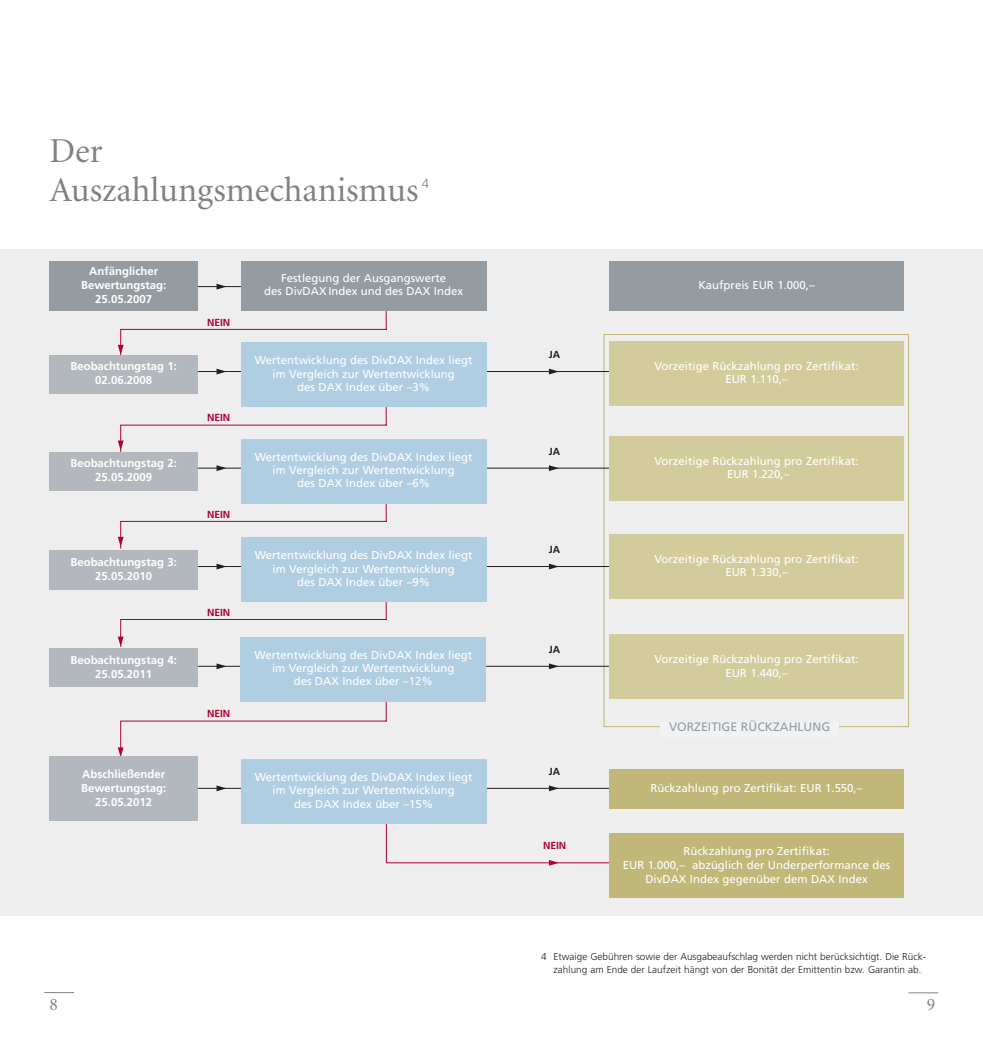
<style>
.page{position:relative;width:983px;height:1042px;background:#fff}
.page>*{position:absolute;margin:0;border:0;box-sizing:border-box;transform-origin:0 0}
.t1{font:35px/38.5px "Minion";color:#808285}
.t2{font:17.5px "Minion";color:#808285}
.t3{font:300 13.12px "Frutiger";color:#808285}
.t4{font:12.25px "Frutiger";color:#959ca1}
.t5{font:11.38px/13.1px "Frutiger";color:#fff;text-align:center}
.t6{font:700 11.38px/14px "Frutiger";color:#fff;text-align:center}
.t7{font:700 10.15px "Frutiger";color:#ab0333}
.t8{font:700 10.15px "Frutiger";color:#231f20}
.t9{font:300 9.97px/12.2px "Frutiger";color:#231f20}
</style>
<div class="page">
<div style="left:0;top:249px;width:982px;height:667px;background:#eeeeef"></div>
<div style="left:603px;top:334px;width:305px;height:393px;border:1px solid #c0b779"></div>
<hr style="left:44px;top:992px;width:30px;height:1px;background:#808285">
<hr style="left:908px;top:992px;width:30px;height:1px;background:#808285">
<hr style="left:197px;top:371px;width:433px;height:1px;background:#231f20">
<hr style="left:197px;top:286px;width:74px;height:1px;background:#231f20">
<svg style="left:216px;top:284px;width:10px;height:5px"></svg>
<div style="left:609px;top:261px;width:294px;height:49px;background:#959ca1"></div>
<div style="left:50px;top:261px;width:148px;height:49px;background:#959ca1"></div>
<svg style="left:216px;top:369px;width:9px;height:5px"></svg>
<svg style="left:548px;top:369px;width:10px;height:5px"></svg>
<div style="left:609px;top:341px;width:294px;height:64px;background:#d2cb9b"></div>
<hr style="left:197px;top:468px;width:422px;height:1px;background:#231f20">
<svg style="left:216px;top:465px;width:10px;height:6px"></svg>
<svg style="left:548px;top:465px;width:10px;height:6px"></svg>
<div style="left:609px;top:436px;width:294px;height:64px;background:#d2cb9b"></div>
<div style="left:241px;top:439px;width:245px;height:64px;background:#b0cee1"></div>
<svg style="left:118px;top:407px;width:269px;height:45px"></svg>
<svg style="left:118px;top:310px;width:269px;height:45px"></svg>
<svg style="left:118px;top:503px;width:269px;height:46px"></svg>
<svg style="left:118px;top:695px;width:269px;height:61px"></svg>
<div style="left:241px;top:342px;width:245px;height:65px;background:#b0cee1"></div>
<div style="left:50px;top:452px;width:148px;height:38px;background:#b2b8bd"></div>
<hr style="left:197px;top:566px;width:417px;height:1px;background:#231f20">
<svg style="left:216px;top:564px;width:9px;height:5px"></svg>
<svg style="left:548px;top:564px;width:9px;height:5px"></svg>
<div style="left:609px;top:534px;width:294px;height:65px;background:#d2cb9b"></div>
<div style="left:241px;top:537px;width:245px;height:65px;background:#b0cee1"></div>
<div style="left:50px;top:550px;width:148px;height:40px;background:#b2b8bd"></div>
<svg style="left:118px;top:602px;width:269px;height:45px"></svg>
<hr style="left:197px;top:666px;width:423px;height:1px;background:#231f20">
<svg style="left:216px;top:663px;width:10px;height:6px"></svg>
<svg style="left:548px;top:663px;width:10px;height:6px"></svg>
<div style="left:609px;top:635px;width:294px;height:64px;background:#d2cb9b"></div>
<div style="left:241px;top:637px;width:244px;height:64px;background:#b0cee1"></div>
<div style="left:50px;top:649px;width:148px;height:38px;background:#b2b8bd"></div>
<hr style="left:197px;top:788px;width:442px;height:1px;background:#231f20">
<svg style="left:216px;top:785px;width:10px;height:6px"></svg>
<svg style="left:548px;top:785px;width:10px;height:6px"></svg>
<div style="left:609px;top:769px;width:294px;height:40px;background:#c0b779"></div>
<div style="left:241px;top:759px;width:245px;height:64px;background:#b0cee1"></div>
<svg style="left:385px;top:819px;width:224px;height:46px"></svg>
<div style="left:609px;top:833px;width:294px;height:65px;background:#c0b779"></div>
<div style="left:50px;top:756px;width:148px;height:65px;background:#b2b8bd"></div>
<div style="left:660px;top:722px;width:178px;height:15px;background:#f1f2f3"></div>
<div style="left:241px;top:261px;width:245px;height:49px;background:#959ca1"></div>
<div style="left:50px;top:355px;width:148px;height:39px;background:#b2b8bd"></div>
<h1 class="t1" style="left:50px;top:134px;width:370px">Der<br>Auszahlungsmechanismus</h1>
<p class="t3" style="left:422px;top:178px;width:9px">4</p>
<p class="t6" style="left:81px;top:265px;width:87px">Anfänglicher<br>Bewertungstag:<br>25.05.2007</p>
<p class="t6" style="left:70px;top:360px;width:108px">Beobachtungstag 1:<br>02.06.2008</p>
<p class="t6" style="left:70px;top:457px;width:108px">Beobachtungstag 2:<br>25.05.2009</p>
<p class="t6" style="left:70px;top:556px;width:108px">Beobachtungstag 3:<br>25.05.2010</p>
<p class="t6" style="left:70px;top:654px;width:108px">Beobachtungstag 4:<br>25.05.2011</p>
<p class="t6" style="left:81px;top:767px;width:87px">Abschließender<br>Bewertungstag:<br>25.05.2012</p>
<p class="t7" style="left:207px;top:318px;width:25px">NEIN</p>
<p class="t7" style="left:207px;top:414px;width:25px">NEIN</p>
<p class="t7" style="left:207px;top:510px;width:25px">NEIN</p>
<p class="t7" style="left:207px;top:608px;width:25px">NEIN</p>
<p class="t7" style="left:207px;top:709px;width:25px">NEIN</p>
<p class="t5" style="left:264px;top:272px;width:200px">Festlegung der Ausgangswerte<br>des DivDAX Index und des DAX Index</p>
<p class="t5" style="left:255px;top:355px;width:219px">Wertentwicklung des DivDAX Index liegt im Vergleich zur Wertentwicklung<br>des DAX Index über –3%</p>
<p class="t5" style="left:255px;top:451px;width:219px">Wertentwicklung des DivDAX Index liegt im Vergleich zur Wertentwicklung<br>des DAX Index über –6%</p>
<p class="t5" style="left:255px;top:550px;width:219px">Wertentwicklung des DivDAX Index liegt im Vergleich zur Wertentwicklung<br>des DAX Index über –9%</p>
<p class="t5" style="left:254px;top:649px;width:219px">Wertentwicklung des DivDAX Index liegt im Vergleich zur Wertentwicklung<br>des DAX Index über –12%</p>
<p class="t5" style="left:255px;top:771px;width:219px">Wertentwicklung des DivDAX Index liegt im Vergleich zur Wertentwicklung<br>des DAX Index über –15%</p>
<p class="t8" style="left:549px;top:350px;width:13px">JA</p>
<p class="t8" style="left:549px;top:447px;width:13px">JA</p>
<p class="t8" style="left:549px;top:545px;width:13px">JA</p>
<p class="t8" style="left:549px;top:645px;width:13px">JA</p>
<p class="t8" style="left:549px;top:767px;width:13px">JA</p>
<p class="t7" style="left:543px;top:841px;width:25px">NEIN</p>
<p class="t5" style="left:698px;top:279px;width:118px">Kaufpreis EUR 1.000,–</p>
<p class="t5" style="left:654px;top:360px;width:205px">Vorzeitige Rückzahlung pro Zertifikat:<br>EUR 1.110,–</p>
<p class="t5" style="left:654px;top:455px;width:205px">Vorzeitige Rückzahlung pro Zertifikat:<br>EUR 1.220,–</p>
<p class="t5" style="left:654px;top:553px;width:205px">Vorzeitige Rückzahlung pro Zertifikat:<br>EUR 1.330,–</p>
<p class="t5" style="left:654px;top:654px;width:205px">Vorzeitige Rückzahlung pro Zertifikat:<br>EUR 1.440,–</p>
<p class="t4" style="left:669px;top:722px;width:162px">VORZEITIGE RÜCKZAHLUNG</p>
<p class="t5" style="left:650px;top:783px;width:213px">Rückzahlung pro Zertifikat: EUR 1.550,–</p>
<p class="t5" style="left:622px;top:844px;width:269px;line-height:14px">Rückzahlung pro Zertifikat:<br>EUR 1.000,– abzüglich der Underperformance des<br>DivDAX Index gegenüber dem DAX Index</p>
<p class="t9" style="left:553px;top:951px;width:374px;text-indent:-12px">4 Etwaige Gebühren sowie der Ausgabeaufschlag werden nicht berücksichtigt. Die Rück&shy;zahlung am Ende der Laufzeit hängt von der Bonität der Emittentin bzw. Garantin ab.</p>
<h2 class="t2" style="left:50px;top:997px;width:10px">8</h2>
<h2 class="t2" style="left:926px;top:997px;width:10px">9</h2>
</div>
